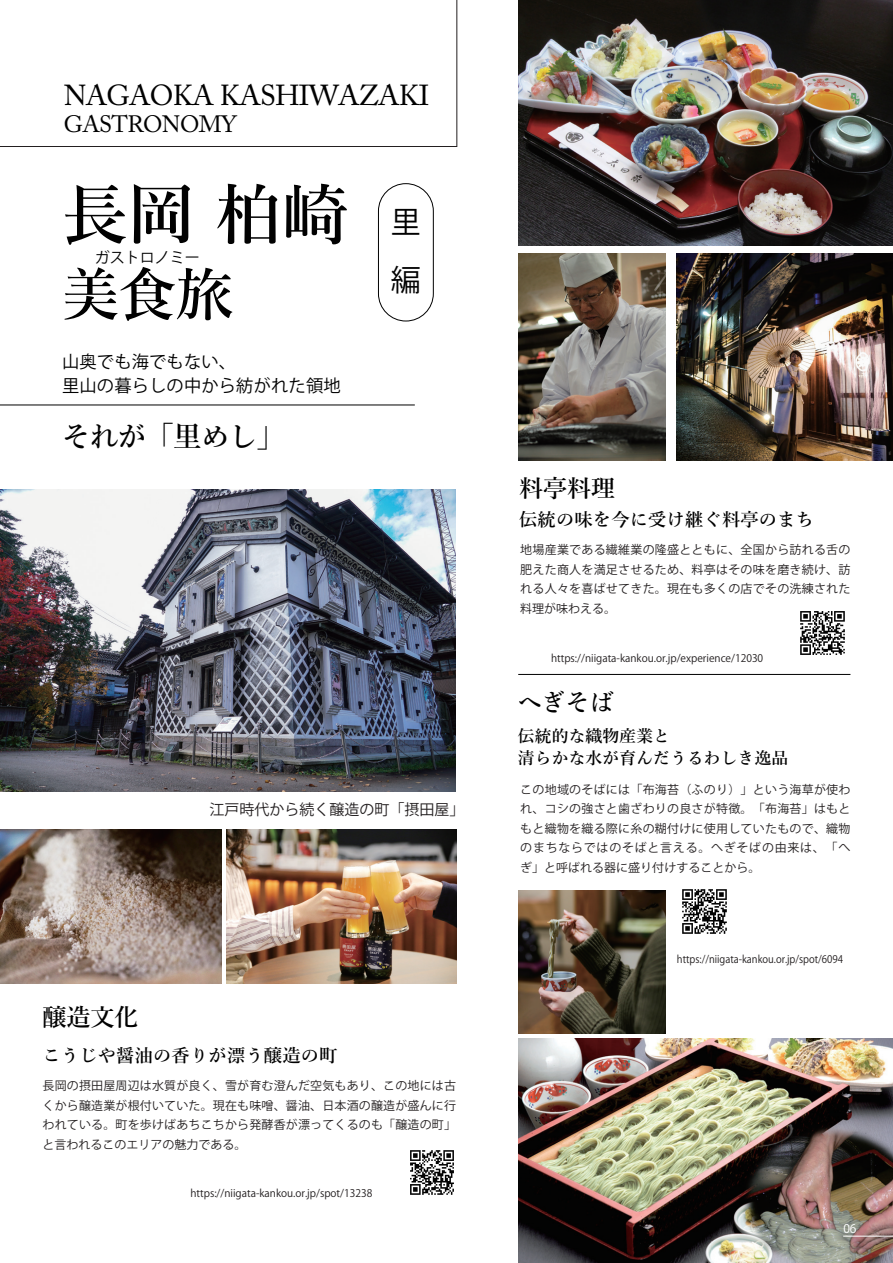
<style>
.page{position:relative;width:893px;height:1263px;background:#fff}
.page>*{position:absolute;margin:0;border:0;box-sizing:border-box;transform-origin:0 0}
.t1{font:600 66px "Yu Mincho";color:#010101}
.t2{font:600 57px "Yu Mincho";color:#010101}
.t3{font:30px/58.5px "Yu Min Demibold 83 pv RKSJ H";color:#010101}
.t4{font:28.8px "Adobe Caslon Pro";letter-spacing:-.025em;color:#010101}
.t5{font:600 28.5px "Yu Mincho";letter-spacing:-.025em;color:#010101}
.t6{font:600 24px "Yu Mincho";color:#010101}
.t7{font:23.55px "Adobe Caslon Pro";letter-spacing:-.025em;color:#010101}
.t8{font:600 18px "Yu Mincho";letter-spacing:.01em;color:#010101}
.t9{font:17.25px/24px "Yu Min Medium 83 pv RKSJ H";letter-spacing:.01em;color:#010101}
.t10{font:600 16.5px/22.6px "Yu Mincho";letter-spacing:.01em;color:#010101}
.t11{font:15px "Yu Go Medium 83 pv RKSJ H";color:#231f20}
.t12{font:15px "Yu Min Demibold 83 pv RKSJ H";color:#010101}
.t13{font:12px/19.5px "Yu Go Medium 83 pv RKSJ H";letter-spacing:.015em;color:#231f20;text-align:justify}
.t14{font:12px "Yu Min Medium 83 pv RKSJ H";color:#fff}
.t15{font:10.5px "Yu Go Medium 83 pv RKSJ H";color:#231f20}
.t16{font:10.5px "Yu Go Medium 83 pv RKSJ H";color:#231f20;scale:.92 1}
.s1{font-family:"Yu Min Demibold 83 pv RKSJ H";font-weight:400;font-size:16.5px}
</style>
<div class="page">
<img style="left:518px;top:0;width:375px;height:245px">
<img style="left:676px;top:253px;width:217px;height:208px">
<img style="left:518px;top:253px;width:148px;height:208px">
<img style="left:518px;top:1039px;width:375px;height:224px">
<img style="left:0;top:830px;width:221px;height:154px">
<img style="left:226px;top:830px;width:230px;height:154px">
<img style="left:0;top:489px;width:456px;height:302px">
<img style="left:518px;top:890px;width:148px;height:143px">
<hr style="left:843px;top:1236px;width:50px;height:1px;background:#fff">
<hr style="left:518px;top:674px;width:332px;height:1px;background:#010101">
<svg style="left:0;top:0;width:457px;height:147px"></svg>
<div style="left:378px;top:183px;width:55px;height:138px;border:1px solid #010101;border-radius:27px"></div>
<hr style="left:0;top:405px;width:415px;height:1px;background:#010101">
<img style="left:410px;top:1150px;width:44px;height:45px">
<img style="left:800px;top:611px;width:45px;height:44px">
<img style="left:682px;top:889px;width:45px;height:45px">
<h3 class="t4" style="left:64px;top:78px;width:367px">NAGAOKA KASHIWAZAKI</h3>
<h3 class="t7" style="left:64px;top:110px;width:175px">GASTRONOMY</h3>
<h1 class="t1" style="left:62px;top:181px;width:287px">長岡柏崎</h1>
<p class="t12" style="left:95px;top:249px;width:106px">ガストロノミー</p>
<h2 class="t2" style="left:62px;top:265px;width:172px">美食旅</h2>
<h3 class="t9" style="left:62px;top:350px;width:280px">山奥でも海でもない、<br>里山の暮らしの中から紡がれた領地</h3>
<h3 class="t5" style="left:62px;top:422px;width:225px">それが「里めし」</h3>
<h3 class="t3" style="left:391px;top:193px;width:30px">里編</h3>
<p class="t11" style="left:210px;top:801px;width:257px">江戸時代から続く醸造の町「摂田屋」</p>
<h3 class="t6" style="left:43px;top:1005px;width:131px">醸造文化<span class="s1">　　</span></h3>
<h3 class="t8" style="left:43px;top:1046px;width:296px">こうじや醤油の香りが漂う醸造の町</h3>
<p class="t13" style="left:43px;top:1076px;width:415px">長岡の摂田屋周辺は水質が良く、雪が育む澄んだ空気もあり、この地には古くから醸造業が根付いていた。現在も味噌、醤油、日本酒の醸造が盛んに行われている。町を歩けばあちこちから発酵香が漂ってくるのも「醸造の町」と言われるこのエリアの魅力である。</p>
<p class="t15" style="left:190px;top:1187px;width:183px">https://niigata-kankou.or.jp/spot/13238</p>
<h3 class="t6" style="left:519px;top:475px;width:130px">料亭料理<span class="s1">　　</span></h3>
<h3 class="t8" style="left:519px;top:510px;width:296px">伝統の味を今に受け継ぐ料亭のまち</h3>
<p class="t13" style="left:520px;top:540px;width:332px">地場産業である繊維業の隆盛とともに、全国から訪れる舌の肥えた商人を満足させるため、料亭はその味を磨き続け、訪れる人々を喜ばせてきた。現在も多くの店でその洗練された料理が味わえる。</p>
<p class="t15" style="left:551px;top:652px;width:214px">https://niigata-kankou.or.jp/experience/12030</p>
<h3 class="t6" style="left:518px;top:690px;width:131px">へぎそば<span class="s1">　　</span></h3>
<h3 class="t10" style="left:518px;top:725px;width:272px">伝統的な織物産業と<br>清らかな水が育んだうるわしき逸品</h3>
<p class="t13" style="left:520px;top:780px;width:332px">この地域のそばには「布海苔（ふのり）」という海草が使われ、コシの強さと歯ざわりの良さが特徴。「布海苔」はもともと織物を織る際に糸の糊付けに使用していたもので、織物のまちならではのそばと言える。へぎそばの由来は、「へぎ」と呼ばれる器に盛り付けすることから。</p>
<p class="t16" style="left:677px;top:953px;width:182px">https://niigata-kankou.or.jp/spot/6094</p>
<p class="t14" style="left:843px;top:1222px;width:14px">06</p>
</div>
